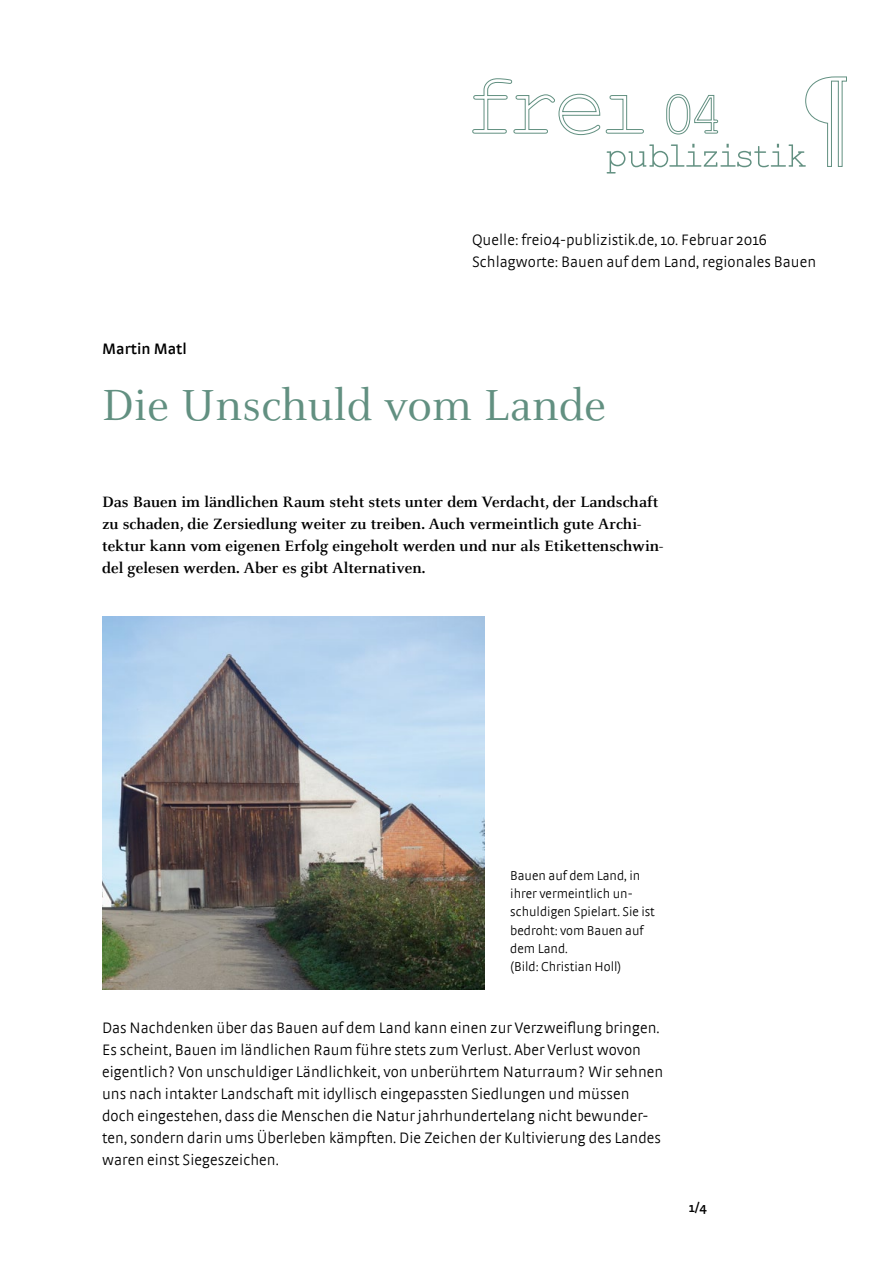
<style>
.page{position:relative;width:893px;height:1263px;background:#fff}
.page>*{position:absolute;margin:0;border:0;box-sizing:border-box;transform-origin:0 0}
.t1{font:48px "Celeste";letter-spacing:.005em;color:#629081}
.t2{font:700 16.5px/21.9px "Celeste";color:#000}
.t3{font:300 15.9px/21.9px "Strada";letter-spacing:.005em;color:#000}
.t4{font:300 15.9px/21.9px "Strada OT";letter-spacing:.005em;color:#000}
.t5{font:600 15.9px "Strada";letter-spacing:.005em;color:#000}
.t6{font:300 13.5px/18.3px "Strada";color:#000}
.t7{font:600 13.5px "Strada";color:#000}
</style>
<div class="page">
<svg style="left:472px;top:76px;width:375px;height:98px"></svg>
<img style="left:102px;top:617px;width:383px;height:372px">
<p class="t4" style="left:472px;top:229px;width:346px">Quelle: frei04-publizistik.de, 10. Februar 2016<br>Schlagworte: Bauen auf dem Land, regionales Bauen</p>
<p class="t5" style="left:102px;top:340px;width:86px">Martin Matl</p>
<h1 class="t1" style="left:102px;top:380px;width:505px">Die Unschuld vom Lande</h1>
<p class="t2" style="left:102px;top:492px;width:563px">Das Bauen im ländlichen Raum steht stets unter dem Verdacht, der Landschaft zu schaden, die Zersiedlung weiter zu treiben. Auch vermeintlich gute Archi&shy;tektur kann vom eigenen Erfolg eingeholt werden und nur als Etikettenschwin&shy;del gelesen werden. Aber es gibt Alternativen.</p>
<p class="t6" style="left:510px;top:866px;width:146px">Bauen auf dem Land, in ihrer vermeintlich un&shy;schuldigen Spielart. Sie ist bedroht: vom Bauen auf dem Land.<br>(Bild: Christian Holl)</p>
<p class="t3" style="left:102px;top:1017px;width:563px">Das Nachdenken über das Bauen auf dem Land kann einen zur Verzweiflung bringen.<br>Es scheint, Bauen im ländlichen Raum führe stets zum Verlust. Aber Verlust wovon eigentlich? Von unschuldiger Ländlichkeit, von unberührtem Naturraum? Wir sehnen uns nach intakter Landschaft mit idyllisch eingepassten Siedlungen und müssen doch eingestehen, dass die Menschen die Natur jahrhundertelang nicht bewunder&shy;ten, sondern darin ums Überleben kämpften. Die Zeichen der Kultivierung des Landes waren einst Siegeszeichen.</p>
<p class="t7" style="left:689px;top:1199px;width:19px">1/4</p>
</div>
